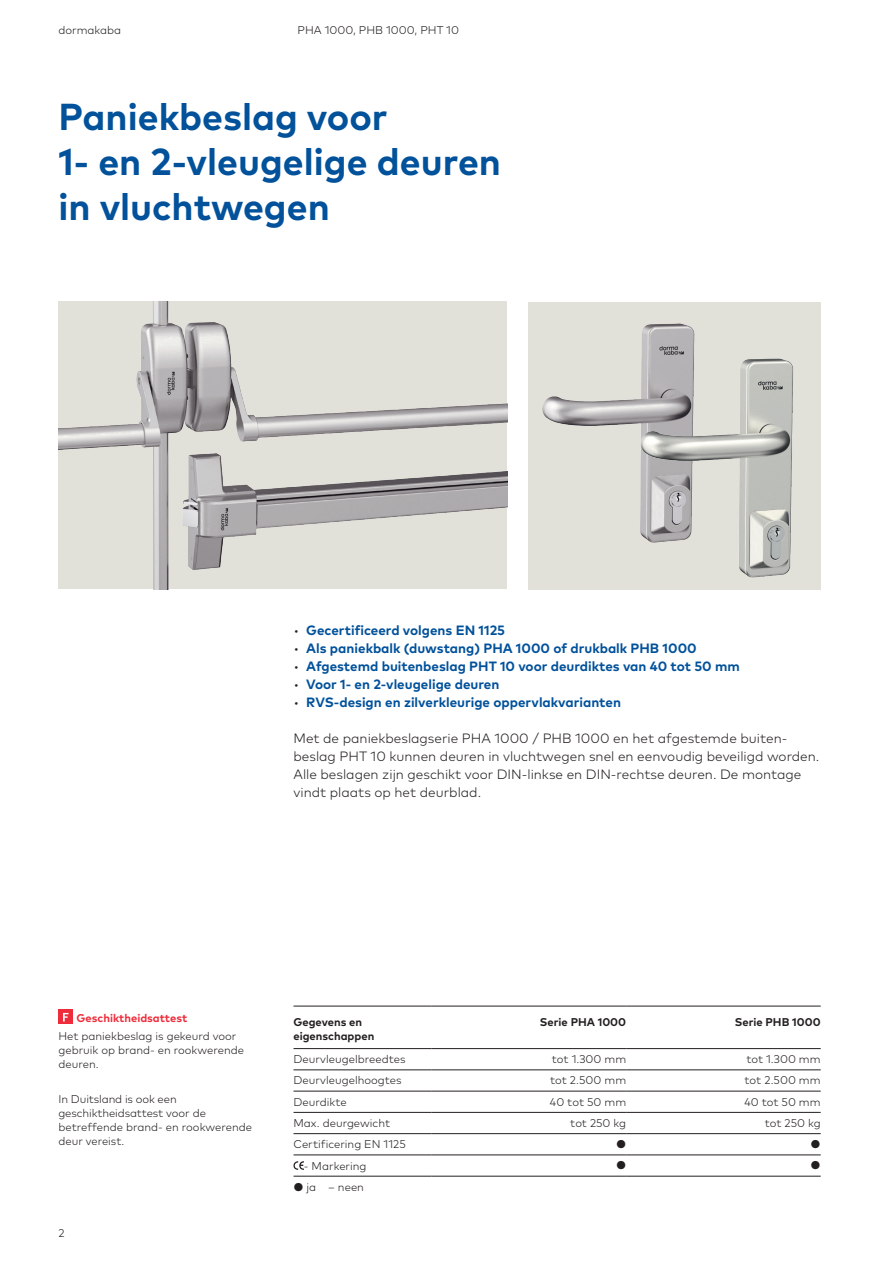
<style>
.page{position:relative;width:893px;height:1263px;background:#fff}
.page>*{position:absolute;margin:0;border:0;box-sizing:border-box;transform-origin:0 0}
.Title_25pt_30pt{font:700 37.5px/45px "Mark Pro";color:#01519b}
.Body_Text_9pt_12pt{font:300 13.5px/18px "Mark Pro";color:#231f20}
.t1{font:700 13.5px "Mark Pro";color:#01519b}
.Margin_7_5pt_9_5pt{font:300 11.25px/14.2px "Mark Pro";color:#231f20}
.Body_Text_7_5pt_9_5p{font:300 11.25px "Mark Pro";color:#231f20}
.Column_Table_Title_7{font:700 11.25px/14.2px "Mark Pro";color:#231f20}
.Margin_7_5pt_9_5pt-2{font:700 11.25px "Mark Pro";color:#ee2c3b}
.s1{font-weight:300;color:#231f20}
</style>
<div class="page">
<img style="left:58px;top:301px;width:449px;height:288px">
<div style="left:529px;top:302px;width:292px;height:286px;background:#e2e1d9"></div>
<img style="left:620px;top:329px;width:201px;height:260px">
<div style="left:58px;top:1009px;width:15px;height:15px;background:#ee2c3b"></div>
<svg style="left:63px;top:1013px;width:6px;height:8px"></svg>
<hr style="left:293px;top:1048px;width:139px;height:1px;background:#231f20">
<hr style="left:432px;top:1048px;width:194px;height:1px;background:#231f20">
<hr style="left:626px;top:1048px;width:195px;height:1px;background:#231f20">
<hr style="left:293px;top:1069px;width:139px;height:1px;background:#231f20">
<hr style="left:432px;top:1069px;width:194px;height:1px;background:#231f20">
<hr style="left:626px;top:1069px;width:195px;height:1px;background:#231f20">
<hr style="left:293px;top:1006px;width:139px;height:1px;background:#231f20">
<hr style="left:432px;top:1006px;width:194px;height:1px;background:#231f20">
<hr style="left:626px;top:1006px;width:195px;height:1px;background:#231f20">
<hr style="left:293px;top:1091px;width:139px;height:1px;background:#231f20">
<hr style="left:432px;top:1091px;width:194px;height:1px;background:#231f20">
<hr style="left:626px;top:1091px;width:195px;height:1px;background:#231f20">
<hr style="left:293px;top:1112px;width:139px;height:1px;background:#231f20">
<hr style="left:432px;top:1112px;width:194px;height:1px;background:#231f20">
<hr style="left:626px;top:1112px;width:195px;height:1px;background:#231f20">
<hr style="left:293px;top:1133px;width:139px;height:1px;background:#231f20">
<hr style="left:432px;top:1133px;width:194px;height:1px;background:#231f20">
<hr style="left:626px;top:1133px;width:195px;height:1px;background:#231f20">
<hr style="left:293px;top:1155px;width:139px;height:1px;background:#231f20">
<hr style="left:432px;top:1155px;width:194px;height:1px;background:#231f20">
<hr style="left:626px;top:1155px;width:195px;height:1px;background:#231f20">
<hr style="left:293px;top:1176px;width:139px;height:1px;background:#231f20">
<hr style="left:432px;top:1176px;width:194px;height:1px;background:#231f20">
<hr style="left:626px;top:1176px;width:195px;height:1px;background:#231f20">
<svg style="left:293px;top:1161px;width:11px;height:9px"></svg>
<p class="Margin_7_5pt_9_5pt" style="left:58px;top:22px;width:64px">dormakaba</p>
<p class="Margin_7_5pt_9_5pt" style="left:298px;top:22px;width:163px">PHA 1000, PHB 1000, PHT 10</p>
<p class="Title_25pt_30pt" style="left:58px;top:92px;width:444px">Paniekbeslag voor<br>1- en 2-vleugelige deuren in vluchtwegen</p>
<p class="t1" style="left:293px;top:619px;width:213px"><span class="s1">•</span> Gecertificeerd volgens EN 1125</p>
<p class="t1" style="left:293px;top:637px;width:405px"><span class="s1">•</span> Als paniekbalk (duwstang) PHA 1000 of drukbalk PHB 1000</p>
<p class="t1" style="left:293px;top:655px;width:448px"><span class="s1">•</span> Afgestemd buitenbeslag PHT 10 voor deurdiktes van 40 tot 50 mm</p>
<p class="t1" style="left:293px;top:673px;width:207px"><span class="s1">•</span> Voor 1- en 2-vleugelige deuren</p>
<p class="t1" style="left:293px;top:691px;width:329px"><span class="s1">•</span> RVS-design en zilverkleurige oppervlakvarianten</p>
<p class="Body_Text_9pt_12pt" style="left:293px;top:728px;width:527px">Met de paniekbeslagserie PHA 1000 / PHB 1000 en het afgestemde buiten&shy;beslag PHT 10 kunnen deuren in vluchtwegen snel en eenvoudig beveiligd worden.<br>Alle beslagen zijn geschikt voor DIN-linkse en DIN-rechtse deuren. De montage vindt plaats op het deurblad.</p>
<p class="Margin_7_5pt_9_5pt-2" style="left:77px;top:1009px;width:112px">Geschiktheidsattest</p>
<p class="Margin_7_5pt_9_5pt" style="left:58px;top:1027px;width:187px">Het paniekbeslag is gekeurd voor gebruik op brand- en rookwerende deuren.</p>
<p class="Margin_7_5pt_9_5pt" style="left:58px;top:1090px;width:195px">In Duitsland is ook een geschiktheidsattest voor de betreffende brand- en rookwerende deur vereist.</p>
<p class="Margin_7_5pt_9_5pt" style="left:58px;top:1225px;width:8px">2</p>
<p class="Column_Table_Title_7" style="left:293px;top:1014px;width:82px">Gegevens en eigenschappen</p>
<p class="Column_Table_Title_7" style="left:540px;top:1014px;width:88px">Serie PHA 1000</p>
<p class="Column_Table_Title_7" style="left:735px;top:1014px;width:87px">Serie PHB 1000</p>
<p class="Body_Text_7_5pt_9_5p" style="left:293px;top:1051px;width:113px">Deurvleugelbreedtes</p>
<p class="Body_Text_7_5pt_9_5p" style="left:552px;top:1051px;width:76px">tot 1.300 mm</p>
<p class="Body_Text_7_5pt_9_5p" style="left:746px;top:1051px;width:76px">tot 1.300 mm</p>
<p class="Body_Text_7_5pt_9_5p" style="left:293px;top:1072px;width:110px">Deurvleugelhoogtes</p>
<p class="Body_Text_7_5pt_9_5p" style="left:550px;top:1072px;width:78px">tot 2.500 mm</p>
<p class="Body_Text_7_5pt_9_5p" style="left:745px;top:1072px;width:78px">tot 2.500 mm</p>
<p class="Body_Text_7_5pt_9_5p" style="left:293px;top:1093px;width:55px">Deurdikte</p>
<p class="Body_Text_7_5pt_9_5p" style="left:550px;top:1093px;width:78px">40 tot 50 mm</p>
<p class="Body_Text_7_5pt_9_5p" style="left:744px;top:1093px;width:78px">40 tot 50 mm</p>
<p class="Body_Text_7_5pt_9_5p" style="left:293px;top:1114px;width:98px">Max. deurgewicht</p>
<p class="Body_Text_7_5pt_9_5p" style="left:570px;top:1114px;width:57px">tot 250 kg</p>
<p class="Body_Text_7_5pt_9_5p" style="left:765px;top:1114px;width:57px">tot 250 kg</p>
<p class="Body_Text_7_5pt_9_5p" style="left:293px;top:1136px;width:114px">Certificering EN 1125</p>
<p class="Body_Text_7_5pt_9_5p" style="left:616px;top:1136px;width:12px">●</p>
<p class="Body_Text_7_5pt_9_5p" style="left:811px;top:1136px;width:12px">●</p>
<p class="Body_Text_7_5pt_9_5p" style="left:304px;top:1157px;width:64px">- Markering</p>
<p class="Body_Text_7_5pt_9_5p" style="left:616px;top:1157px;width:12px">●</p>
<p class="Body_Text_7_5pt_9_5p" style="left:811px;top:1157px;width:12px">●</p>
<p class="Body_Text_7_5pt_9_5p" style="left:293px;top:1178px;width:72px">● ja – neen</p>
</div>
